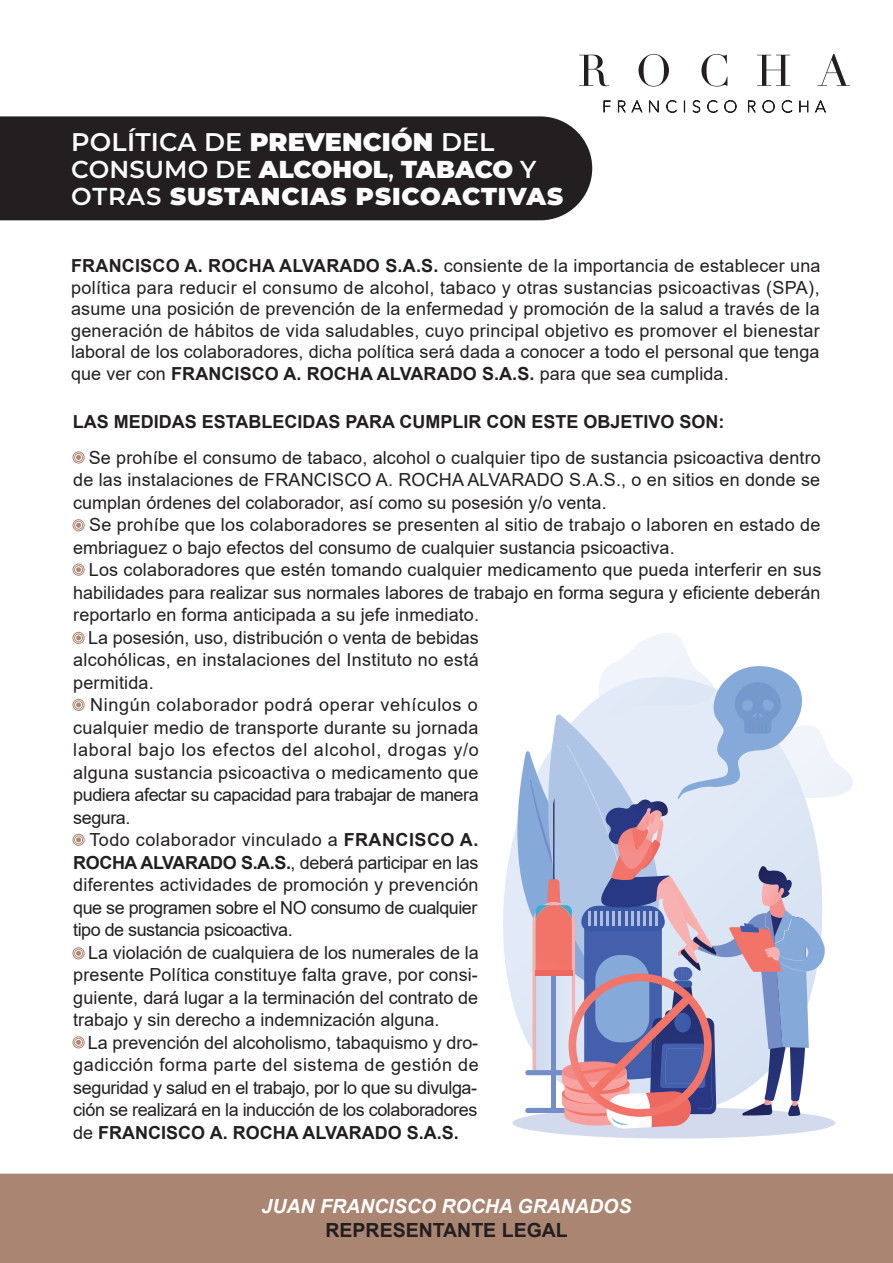
<style>
.page{position:relative;width:893px;height:1263px;background:#fff}
.page>*{position:absolute;margin:0;border:0;box-sizing:border-box;transform-origin:0 0}
.t1{font:600 25.5px "Montserrat";letter-spacing:.005em;color:#fff}
.t2{font:900 24.45px/26.8px "Montserrat";letter-spacing:.03em;color:#fff}
.t3{font:italic 700 19.5px "Arial";color:#fff}
.t4{font:700 19.5px "Arial";color:#231f20}
.t5{font:18px/21.6px "Arial";letter-spacing:.005em;color:#231f20;text-align:justify}
.t6{font:18px "Arial";letter-spacing:-.025em;color:#231f20}
.t7{font:700 18px "Arial";color:#231f20}
.t8{font:18px "Arial";letter-spacing:-.03em;color:#231f20}
.t9{font:18px "Arial";letter-spacing:.045em;color:#231f20}
.t10{font:18px "Arial";letter-spacing:.03em;color:#231f20}
.t11{font:18px "Arial";letter-spacing:.035em;color:#231f20}
.t12{font:18px "Arial";letter-spacing:.025em;color:#231f20}
.s1{font-weight:900}
.s2{font-weight:600}
.s3{font-weight:700}
.s4{font-weight:400}
</style>
<div class="page">
<div style="left:512px;top:1107px;width:323px;height:31px;background:#d3daed;border-radius:50%"></div>
<div style="left:0;top:116px;width:592px;height:104px;background:#231f20"></div>
<div style="left:0;top:1174px;width:893px;height:89px;background:#aa8572"></div>
<svg style="left:579px;top:55px;width:30px;height:31px"></svg>
<svg style="left:638px;top:54px;width:31px;height:33px"></svg>
<svg style="left:701px;top:54px;width:26px;height:33px"></svg>
<svg style="left:757px;top:55px;width:33px;height:31px"></svg>
<svg style="left:818px;top:54px;width:32px;height:32px"></svg>
<svg style="left:604px;top:101px;width:6px;height:11px"></svg>
<svg style="left:618px;top:101px;width:7px;height:11px"></svg>
<svg style="left:632px;top:101px;width:10px;height:11px"></svg>
<svg style="left:649px;top:101px;width:9px;height:11px"></svg>
<svg style="left:667px;top:100px;width:10px;height:12px"></svg>
<svg style="left:693px;top:100px;width:7px;height:12px"></svg>
<svg style="left:708px;top:100px;width:9px;height:12px"></svg>
<svg style="left:725px;top:100px;width:11px;height:12px"></svg>
<svg style="left:748px;top:101px;width:7px;height:11px"></svg>
<svg style="left:763px;top:100px;width:11px;height:12px"></svg>
<svg style="left:782px;top:100px;width:10px;height:12px"></svg>
<svg style="left:800px;top:101px;width:8px;height:11px"></svg>
<svg style="left:815px;top:101px;width:11px;height:11px"></svg>
<svg style="left:74px;top:453px;width:9px;height:9px"></svg>
<div style="left:75px;top:454px;width:7px;height:7px;border:1px solid #fff;border-radius:50%"></div>
<div style="left:73px;top:452px;width:11px;height:11px;border:1px solid #aa8570;border-radius:50%"></div>
<svg style="left:74px;top:521px;width:9px;height:9px"></svg>
<div style="left:75px;top:522px;width:7px;height:6px;border:1px solid #fff;border-radius:50%"></div>
<div style="left:73px;top:519px;width:11px;height:12px;border:1px solid #aa8570;border-radius:50%"></div>
<svg style="left:74px;top:565px;width:9px;height:9px"></svg>
<div style="left:75px;top:566px;width:7px;height:7px;border:1px solid #fff;border-radius:50%"></div>
<div style="left:73px;top:564px;width:11px;height:12px;border:1px solid #aa8570;border-radius:50%"></div>
<svg style="left:74px;top:633px;width:9px;height:9px"></svg>
<div style="left:75px;top:635px;width:7px;height:6px;border:1px solid #fff;border-radius:50%"></div>
<div style="left:73px;top:632px;width:11px;height:12px;border:1px solid #aa8570;border-radius:50%"></div>
<svg style="left:74px;top:700px;width:9px;height:9px"></svg>
<div style="left:75px;top:702px;width:7px;height:6px;border:1px solid #fff;border-radius:50%"></div>
<div style="left:73px;top:699px;width:11px;height:12px;border:1px solid #aa8570;border-radius:50%"></div>
<svg style="left:74px;top:835px;width:9px;height:9px"></svg>
<div style="left:75px;top:836px;width:7px;height:7px;border:1px solid #fff;border-radius:50%"></div>
<div style="left:73px;top:834px;width:11px;height:12px;border:1px solid #aa8570;border-radius:50%"></div>
<svg style="left:74px;top:949px;width:9px;height:9px"></svg>
<div style="left:75px;top:950px;width:7px;height:7px;border:1px solid #fff;border-radius:50%"></div>
<div style="left:73px;top:947px;width:11px;height:12px;border:1px solid #aa8570;border-radius:50%"></div>
<svg style="left:74px;top:1038px;width:9px;height:9px"></svg>
<div style="left:75px;top:1039px;width:7px;height:7px;border:1px solid #fff;border-radius:50%"></div>
<div style="left:73px;top:1036px;width:11px;height:12px;border:1px solid #aa8570;border-radius:50%"></div>
<svg style="left:503px;top:633px;width:350px;height:496px"></svg>
<h1 class="t1" style="left:71px;top:124px;width:425px">POLÍTICA DE <span class="s1">PREVENCIÓN</span> DEL</h1>
<h2 class="t2" style="left:71px;top:155px;width:494px"><span class="s2">CONSUMO DE</span> ALCOHOL<span class="s2">,</span> TABACO <span class="s2">Y<br>OTRAS</span> SUSTANCIAS PSICOACTIVAS</h2>
<p class="t5" style="left:71px;top:255px;width:751px"><span class="s3">FRANCISCO A. ROCHA ALVARADO S.A.S.</span> consiente de la importancia de establecer una política para reducir el consumo de alcohol, tabaco y otras sustancias psicoactivas (SPA), asume una posición de prevención de la enfermedad y promoción de la salud a través de la generación de hábitos de vida saludables, cuyo principal objetivo es promover el bienestar laboral de los colaboradores, dicha política será dada a conocer a todo el personal que tenga que ver con <span class="s3">FRANCISCO A. ROCHA ALVARADO S.A.S.</span> para que sea cumplida.</p>
<p class="t7" style="left:73px;top:409px;width:653px">LAS MEDIDAS ESTABLECIDAS PARA CUMPLIR CON ESTE OBJETIVO SON:</p>
<p class="t5" style="left:73px;top:446px;width:749px;line-height:22.5px;text-indent:15px">Se prohíbe el consumo de tabaco, alcohol o cualquier tipo de sustancia psicoactiva dentro de las instalaciones de FRANCISCO A. ROCHA ALVARADO S.A.S., o en sitios en donde se cumplan órdenes del colaborador, así como su posesión y/o venta.</p>
<p class="t5" style="left:73px;top:513px;width:749px;line-height:22.5px;text-indent:16px">Se prohíbe que los colaboradores se presenten al sitio de trabajo o laboren en estado de embriaguez o bajo efectos del consumo de cualquier sustancia psicoactiva.</p>
<p class="t5" style="left:89px;top:559px;width:734px">Los colaboradores que estén tomando cualquier medicamento que pueda interferir en sus</p>
<p class="t5" style="left:73px;top:581px;width:749px">habilidades para realizar sus normales labores de trabajo en forma segura y eficiente deberán</p>
<p class="t5" style="left:73px;top:604px;width:407px">reportarlo en forma anticipada a su jefe inmediato.</p>
<p class="t5" style="left:88px;top:626px;width:392px">La posesión, uso, distribución o venta de bebidas</p>
<p class="t5" style="left:73px;top:649px;width:407px">alcohólicas, en instalaciones del Instituto no está</p>
<p class="t5" style="left:73px;top:671px;width:82px">permitida.</p>
<p class="t11" style="left:90px;top:692px;width:389px">Ningún colaborador podrá operar vehículos o</p>
<p class="t5" style="left:73px;top:716px;width:407px">cualquier medio de transporte durante su jornada</p>
<p class="t9" style="left:73px;top:737px;width:407px">laboral bajo los efectos del alcohol, drogas y/o</p>
<p class="t5" style="left:73px;top:761px;width:407px">alguna sustancia psicoactiva o medicamento que</p>
<p class="t6" style="left:73px;top:782px;width:407px">pudiera afectar su capacidad para trabajar de manera</p>
<p class="t5" style="left:73px;top:806px;width:59px">segura.</p>
<p class="t12" style="left:89px;top:827px;width:390px">Todo colaborador vinculado a <span class="s3">FRANCISCO A.</span></p>
<p class="t6" style="left:73px;top:850px;width:407px"><span class="s3">ROCHA ALVARADO S.A.S.</span>, deberá participar en las</p>
<p class="t5" style="left:73px;top:874px;width:407px">diferentes actividades de promoción y prevención</p>
<p class="t8" style="left:73px;top:895px;width:405px">que se programen sobre el NO consumo de cualquier</p>
<p class="t8" style="left:73px;top:917px;width:221px">tipo de sustancia psicoactiva.</p>
<p class="t5" style="left:88px;top:941px;width:392px">La violación de cualquiera de los numerales de la</p>
<p class="t5" style="left:73px;top:964px;width:406px">presente Política constituye falta grave, por consi-</p>
<p class="t5" style="left:73px;top:986px;width:406px">guiente, dará lugar a la terminación del contrato de</p>
<p class="t5" style="left:73px;top:1009px;width:368px">trabajo y sin derecho a indemnización alguna.</p>
<p class="t5" style="left:88px;top:1031px;width:392px">La prevención del alcoholismo, tabaquismo y dro-</p>
<p class="t10" style="left:73px;top:1052px;width:407px">gadicción forma parte del sistema de gestión de</p>
<p class="t6" style="left:73px;top:1075px;width:405px">seguridad y salud en el trabajo, por lo que su divulga-</p>
<p class="t6" style="left:73px;top:1097px;width:405px">ción se realizará en la inducción de los colaboradores</p>
<p class="t7" style="left:73px;top:1120px;width:387px"><span class="s4">de</span> FRANCISCO A. ROCHA ALVARADO S.A.S.</p>
<p class="t3" style="left:262px;top:1193px;width:371px">JUAN FRANCISCO ROCHA GRANADOS</p>
<p class="t4" style="left:325px;top:1216px;width:244px">REPRESENTANTE LEGAL</p>
</div>
